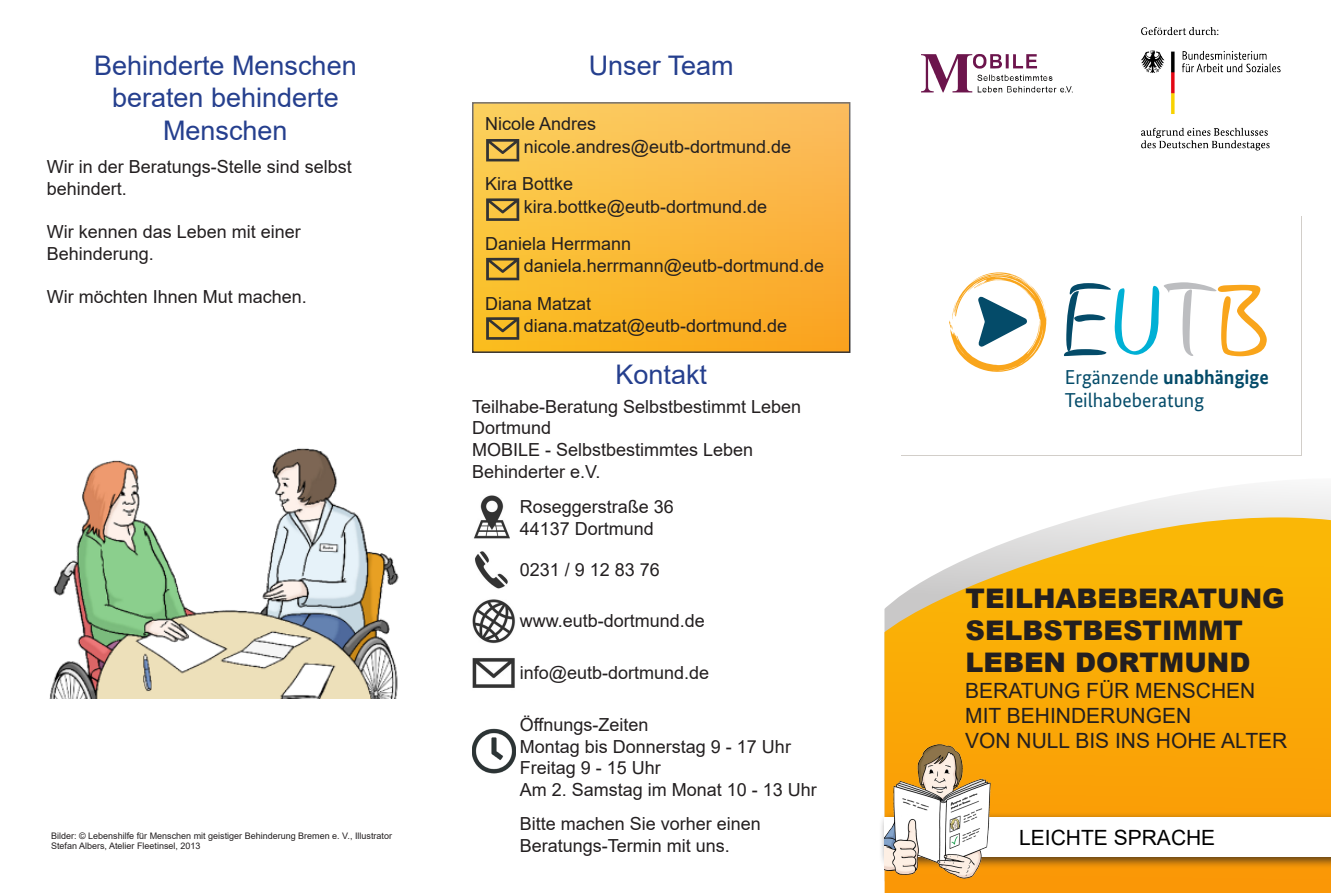
<style>
.page{position:relative;width:1331px;height:893px;background:#fff}
.page>*{position:absolute;margin:0;border:0;box-sizing:border-box;transform-origin:0 0}
.t1{font:105.3px "Gunny Rewritten";color:#044b69}
.t2{font:27px/32.4px "Arial";color:#253f8e;text-align:center}
.t3{font:900 27px/32.4px "Arial";color:#231f20}
.t4{font:21px/25.2px "Arial";color:#231f20}
.t5{font:21px "Arial";color:#000}
.t6{font:20.1px/23.2px "Bundes Sans";color:#044b69}
.t7{font:18px/21.6px "Arial";color:#231f20}
.t8{font:9px/10.8px "Arial";color:#231f20}
.s1{color:#00b0d5}
.s2{color:#bcbdc0}
.s3{color:#f9a51b}
.s4{font-weight:700}
</style>
<div class="page">
<svg style="left:1084px;top:487px;width:247px;height:30px;fill:#f0f0f0"></svg>
<svg style="left:884px;top:517px;width:447px;height:376px;background:#f8b121"></svg>
<svg style="left:949px;top:272px;width:97px;height:100px"></svg>
<svg style="left:921px;top:54px;width:152px;height:39px"></svg>
<div style="left:473px;top:103px;width:377px;height:249px;background:linear-gradient(to bottom,#fbc660,#faae1d)"></div>
<div style="left:472px;top:102px;width:378px;height:251px;border:2px solid #231f20"></div>
<svg style="left:480px;top:314px;width:41px;height:30px"></svg>
<svg style="left:480px;top:254px;width:41px;height:30px"></svg>
<svg style="left:480px;top:194px;width:41px;height:30px"></svg>
<svg style="left:480px;top:134px;width:41px;height:30px"></svg>
<img style="left:474px;top:495px;width:36px;height:44px">
<img style="left:475px;top:551px;width:33px;height:38px">
<img style="left:472px;top:599px;width:43px;height:44px">
<img style="left:472px;top:658px;width:43px;height:30px">
<img style="left:472px;top:728px;width:44px;height:45px">
<img style="left:1141px;top:27px;width:140px;height:124px">
<div style="left:879px;top:812px;width:452px;height:57px;background:#231f20;opacity:.75"></div>
<div style="left:884px;top:817px;width:447px;height:40px;background:#fff"></div>
<img style="left:49px;top:448px;width:350px;height:251px">
<img style="left:884px;top:742px;width:111px;height:138px">
<h2 class="t2" style="left:94px;top:49px;width:264px">Behinderte Menschen beraten behinderte<br>Menschen</h2>
<p class="t7" style="left:47px;top:156px;width:307px">Wir in der Beratungs-Stelle sind selbst behindert.</p>
<p class="t7" style="left:47px;top:221px;width:256px">Wir kennen das Leben mit einer<br>Behinderung.</p>
<p class="t7" style="left:47px;top:286px;width:262px">Wir möchten Ihnen Mut machen.</p>
<p class="t8" style="left:51px;top:830px;width:342px">Bilder: © Lebenshilfe für Menschen mit geistiger Behinderung Bremen e. V., Illustrator<br>Stefan Albers, Atelier Fleetinsel, 2013</p>
<h2 class="t2" style="left:589px;top:49px;width:147px">Unser Team</h2>
<p class="t7" style="left:485px;top:113px;width:113px">Nicole Andres</p>
<p class="t7" style="left:524px;top:136px;width:269px">nicole.andres@eutb-dortmund.de</p>
<p class="t7" style="left:485px;top:173px;width:90px">Kira Bottke</p>
<p class="t7" style="left:524px;top:195px;width:245px">kira.bottke@eutb-dortmund.de</p>
<p class="t7" style="left:485px;top:233px;width:148px">Daniela Herrmann</p>
<p class="t7" style="left:524px;top:255px;width:302px">daniela.herrmann@eutb-dortmund.de</p>
<p class="t7" style="left:485px;top:292px;width:108px">Diana Matzat</p>
<p class="t7" style="left:524px;top:315px;width:265px">diana.matzat@eutb-dortmund.de</p>
<h2 class="t2" style="left:615px;top:358px;width:93px">Kontakt</h2>
<p class="t7" style="left:472px;top:396px;width:331px">Teilhabe-Beratung Selbstbestimmt Leben<br>Dortmund<br>MOBILE - Selbstbestimmtes Leben<br>Behinderter e.V.</p>
<p class="t7" style="left:520px;top:496px;width:156px">Roseggerstraße 36<br>44137 Dortmund</p>
<p class="t7" style="left:520px;top:559px;width:142px">0231 / 9 12 83 76</p>
<p class="t7" style="left:520px;top:610px;width:187px">www.eutb-dortmund.de</p>
<p class="t7" style="left:520px;top:662px;width:191px">info@eutb-dortmund.de</p>
<p class="t7" style="left:520px;top:714px;width:299px">Öffnungs-Zeiten<br>Montag bis Donnerstag 9 - 17 Uhr<br>Freitag 9 - 15 Uhr<br>Am 2. Samstag im Monat 10 - 13 Uhr</p>
<p class="t7" style="left:520px;top:813px;width:243px">Bitte machen Sie vorher einen<br>Beratungs-Termin mit uns.</p>
<h1 class="t1" style="left:1061px;top:255px;width:209px">E<span class="s1">U</span><span class="s2">T</span><span class="s3">B</span></h1>
<p class="t6" style="left:1065px;top:365px;width:206px">Ergänzende <span class="s4">unabhängige<br></span>Teilhabeberatung</p>
<h2 class="t3" style="left:966px;top:581px;width:321px">TEILHABEBERATUNG<br>SELBSTBESTIMMT<br>LEBEN DORTMUND</h2>
<p class="t4" style="left:965px;top:678px;width:324px">BERATUNG FÜR MENSCHEN<br>MIT BEHINDERUNGEN<br>VON NULL BIS INS HOHE ALTER</p>
<p class="t5" style="left:1019px;top:823px;width:198px">LEICHTE SPRACHE</p>
</div>
